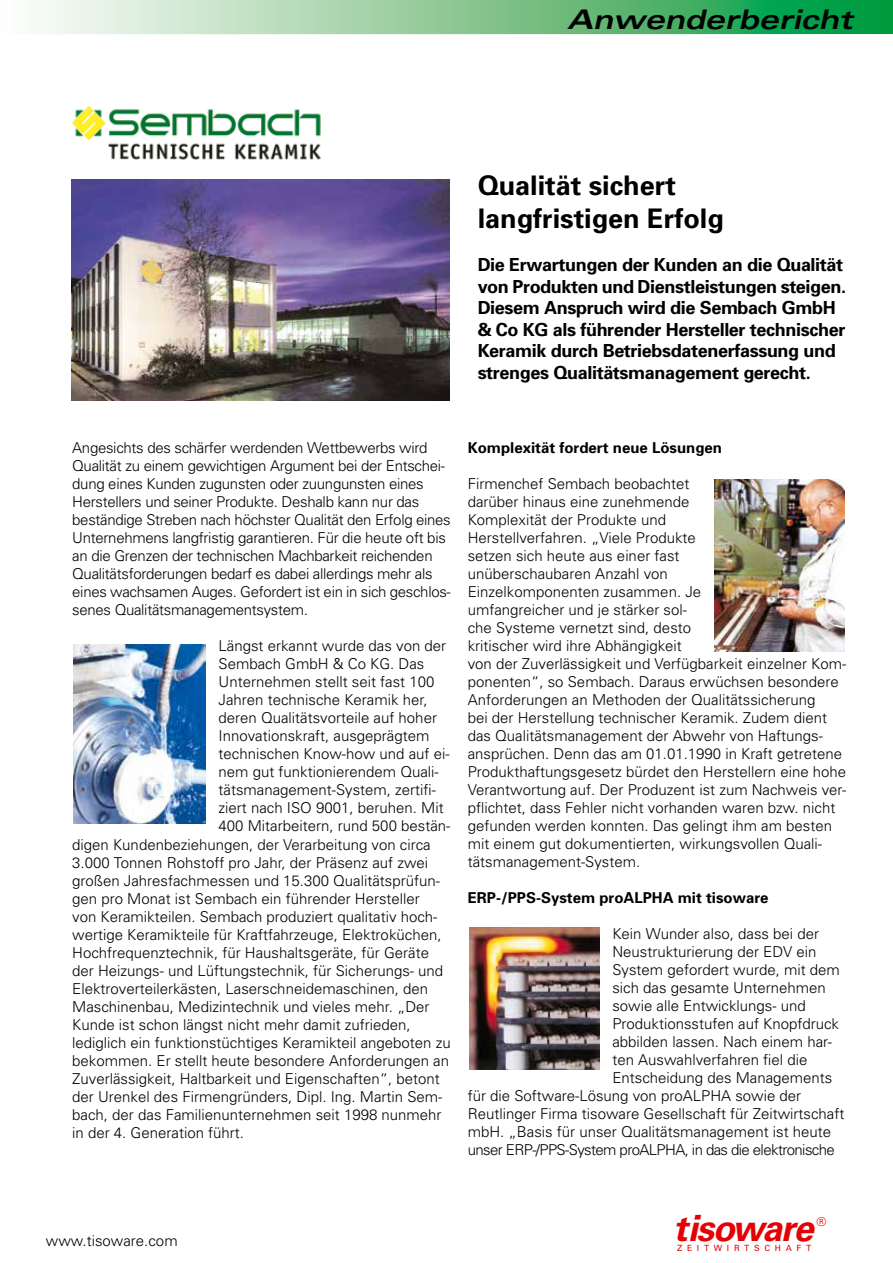
<style>
.page{position:relative;width:893px;height:1263px;background:#fff}
.page>*{position:absolute;margin:0;border:0;box-sizing:border-box;transform-origin:0 0}
.t1{font:italic 700 36.15px "Univers";letter-spacing:-.04em;color:#e60005}
.t2{font:700 27px/32.4px "Univers";color:#000}
.t3{font:italic 700 expanded 27px "Univers";color:#000}
.t4{font:700 18px/21.6px "Univers";letter-spacing:-.02em;color:#000}
.t5{font:300 15px/18px "Univers";color:#000}
.t6{font:300 15px/18px "Univers";letter-spacing:-.02em;color:#000}
.t7{font:700 15px "Univers";color:#000}
.t8{font:300 15px "Univers";letter-spacing:-.04em;color:#000}
.t9{font:12px "Univers";color:#e60005}
.t10{font:8.55px "Univers";letter-spacing:.55em;color:#e60005}
</style>
<div class="page">
<img style="left:72px;top:106px;width:249px;height:54px">
<svg style="left:40px;top:0;width:853px;height:34px;background:#7fc793"></svg>
<img style="left:71px;top:179px;width:378px;height:221px">
<img style="left:74px;top:645px;width:132px;height:178px">
<img style="left:714px;top:480px;width:131px;height:171px">
<img style="left:469px;top:928px;width:131px;height:142px">
<h2 class="t3" style="left:567px;top:4px;width:287px">Anwenderbericht</h2>
<h2 class="t2" style="left:478px;top:169px;width:248px">Qualität sichert langfristigen Erfolg</h2>
<p class="t4" style="left:478px;top:253px;width:370px">Die Erwartungen der Kunden an die Qualität von Produkten und Dienstleistungen steigen.<br>Diesem Anspruch wird die Sembach GmbH &amp; Co KG als führender Hersteller technischer Keramik durch Betriebsdatenerfassung und strenges Qualitätsmanagement gerecht.</p>
<p class="t6" style="left:72px;top:439px;width:380px">Angesichts des schärfer werdenden Wettbewerbs wird Qualität zu einem gewichtigen Argument bei der Entschei&shy;dung eines Kunden zugunsten oder zuungunsten eines Herstellers und seiner Produkte. Deshalb kann nur das beständige Streben nach höchster Qualität den Erfolg eines Unternehmens langfristig garantieren. Für die heute oft bis an die Grenzen der technischen Machbarkeit reichenden Qualitätsforderungen bedarf es dabei allerdings mehr als eines wachsamen Auges. Gefordert ist ein in sich geschlos&shy;senes Qualitätsmanagementsystem.</p>
<p class="t5" style="left:219px;top:637px;width:229px">Längst erkannt wurde das von der</p>
<p class="t5" style="left:219px;top:655px;width:207px">Sembach GmbH &amp; Co KG. Das</p>
<p class="t5" style="left:219px;top:673px;width:217px">Unternehmen stellt seit fast 100</p>
<p class="t5" style="left:219px;top:691px;width:210px">Jahren technische Keramik her,</p>
<p class="t5" style="left:219px;top:709px;width:220px">deren Qualitätsvorteile auf hoher</p>
<p class="t5" style="left:219px;top:727px;width:212px">Innovationskraft, ausgeprägtem</p>
<p class="t5" style="left:219px;top:745px;width:232px">technischen Know-how und auf ei-</p>
<p class="t5" style="left:219px;top:763px;width:222px">nem gut funktionierendem Quali-</p>
<p class="t5" style="left:219px;top:781px;width:219px">tätsmanagement-System, zertifi-</p>
<p class="t5" style="left:219px;top:799px;width:227px">ziert nach ISO 9001, beruhen. Mit</p>
<p class="t5" style="left:219px;top:817px;width:233px">400 Mitarbeitern, rund 500 bestän-</p>
<p class="t5" style="left:72px;top:835px;width:360px">digen Kundenbeziehungen, der Verarbeitung von circa</p>
<p class="t5" style="left:72px;top:853px;width:357px">3.000 Tonnen Rohstoff pro Jahr, der Präsenz auf zwei</p>
<p class="t5" style="left:72px;top:871px;width:369px">großen Jahresfachmessen und 15.300 Qualitätsprüfun-</p>
<p class="t5" style="left:72px;top:889px;width:349px">gen pro Monat ist Sembach ein führender Hersteller</p>
<p class="t5" style="left:72px;top:907px;width:367px">von Keramikteilen. Sembach produziert qualitativ hoch-</p>
<p class="t5" style="left:72px;top:925px;width:371px">wertige Keramikteile für Kraftfahrzeuge, Elektroküchen,</p>
<p class="t5" style="left:72px;top:943px;width:358px">Hochfrequenztechnik, für Haushaltsgeräte, für Geräte</p>
<p class="t5" style="left:72px;top:961px;width:372px">der Heizungs- und Lüftungstechnik, für Sicherungs- und</p>
<p class="t5" style="left:72px;top:979px;width:357px">Elektroverteilerkästen, Laserschneidemaschinen, den</p>
<p class="t5" style="left:72px;top:997px;width:359px">Maschinenbau, Medizintechnik und vieles mehr. „Der</p>
<p class="t5" style="left:72px;top:1015px;width:340px">Kunde ist schon längst nicht mehr damit zufrieden,</p>
<p class="t5" style="left:72px;top:1033px;width:380px">lediglich ein funktionstüchtiges Keramikteil angeboten zu</p>
<p class="t5" style="left:72px;top:1051px;width:378px">bekommen. Er stellt heute besondere Anforderungen an</p>
<p class="t5" style="left:72px;top:1069px;width:369px">Zuverlässigkeit, Haltbarkeit und Eigenschaften“, betont</p>
<p class="t5" style="left:72px;top:1087px;width:372px">der Urenkel des Firmengründers, Dipl. Ing. Martin Sem-</p>
<p class="t5" style="left:72px;top:1105px;width:371px">bach, der das Familienunternehmen seit 1998 nunmehr</p>
<p class="t5" style="left:72px;top:1123px;width:173px">in der 4. Generation führt.</p>
<p class="t7" style="left:468px;top:438px;width:256px">Komplexität fordert neue Lösungen</p>
<p class="t5" style="left:468px;top:475px;width:380px">Firmenchef Sembach beobachtet<br>darüber hinaus eine zunehmende<br>Komplexität der Produkte und<br>Herstellverfahren. „Viele Produkte<br>setzen sich heute aus einer fast<br>unüberschaubaren Anzahl von<br>Einzelkomponenten zusammen. Je<br>umfangreicher und je stärker sol-<br>che Systeme vernetzt sind, desto<br>kritischer wird ihre Abhängigkeit<br>von der Zuverlässigkeit und Verfügbarkeit einzelner Kom&shy;ponenten“, so Sembach. Daraus erwüchsen besondere Anforderungen an Methoden der Qualitätssicherung<br>bei der Herstellung technischer Keramik. Zudem dient das Qualitätsmanagement der Abwehr von Haftungs&shy;ansprüchen. Denn das am 01.01.1990 in Kraft getretene Produkthaftungsgesetz bürdet den Herstellern eine hohe Verantwortung auf. Der Produzent ist zum Nachweis ver&shy;pflichtet, dass Fehler nicht vorhanden waren bzw. nicht gefunden werden konnten. Das gelingt ihm am besten mit einem gut dokumentierten, wirkungsvollen Quali&shy;tätsmanagement-System.</p>
<p class="t7" style="left:468px;top:888px;width:302px">ERP-/PPS-System proALPHA mit tisoware</p>
<p class="t5" style="left:612px;top:925px;width:208px">Kein Wunder also, dass bei der</p>
<p class="t5" style="left:612px;top:943px;width:206px">Neustrukturierung der EDV ein</p>
<p class="t5" style="left:612px;top:961px;width:229px">System gefordert wurde, mit dem</p>
<p class="t5" style="left:612px;top:979px;width:215px">sich das gesamte Unternehmen</p>
<p class="t5" style="left:612px;top:997px;width:195px">sowie alle Entwicklungs- und</p>
<p class="t5" style="left:612px;top:1015px;width:228px">Produktionsstufen auf Knopfdruck</p>
<p class="t5" style="left:612px;top:1033px;width:221px">abbilden lassen. Nach einem har-</p>
<p class="t5" style="left:612px;top:1051px;width:197px">ten Auswahlverfahren fiel die</p>
<p class="t5" style="left:612px;top:1069px;width:222px">Entscheidung des Managements</p>
<p class="t5" style="left:468px;top:1087px;width:335px">für die Software-Lösung von proALPHA sowie der</p>
<p class="t5" style="left:468px;top:1105px;width:378px">Reutlinger Firma tisoware Gesellschaft für Zeitwirtschaft</p>
<p class="t5" style="left:468px;top:1123px;width:365px">mbH. „Basis für unser Qualitätsmanagement ist heute</p>
<p class="t8" style="left:468px;top:1141px;width:369px">unser ERP-/PPS-System proALPHA, in das die elektronische</p>
<p class="t5" style="left:46px;top:1231px;width:133px">www.tisoware.com</p>
<h1 class="t1" style="left:674px;top:1207px;width:141px">tisoware</h1>
<p class="t9" style="left:816px;top:1214px;width:11px">®</p>
<p class="t10" style="left:677px;top:1243px;width:136px">ZEITWIRTSCHAFT</p>
</div>
